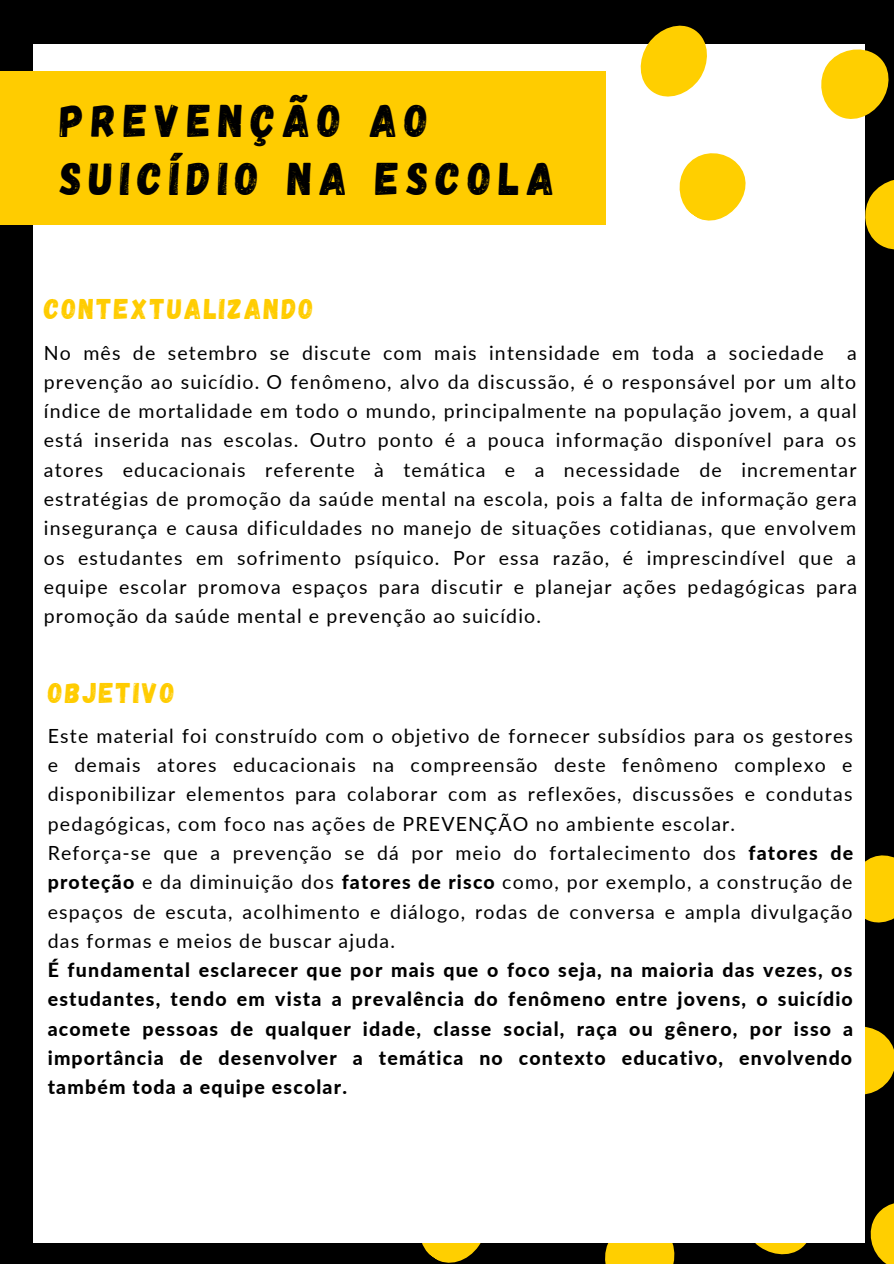
<style>
.page{position:relative;width:894px;height:1264px;background:#fff}
.page>*{position:absolute;margin:0;border:0;box-sizing:border-box;transform-origin:0 0}
.t1{font:45.75px/58.5px "Gagalin";letter-spacing:.16em;color:#000}
.t2{font:28.5px "Gagalin";letter-spacing:.08em;color:#fc0}
.t3{font:19.5px/29.2px "Lato";letter-spacing:.06em;color:#000;text-align:justify}
.t4{font:800 19.5px/29.2px "Lato";letter-spacing:.06em;color:#000;text-align:justify}
.s1{font-weight:800}
</style>
<div class="page">
<div style="left:0;top:0;width:893px;height:1263px;background:#000"></div>
<svg style="left:863px;top:1012px;width:30px;height:95px"></svg>
<svg style="left:856px;top:1188px;width:37px;height:75px"></svg>
<svg style="left:863px;top:843px;width:30px;height:92px"></svg>
<svg style="left:405px;top:1242px;width:92px;height:21px"></svg>
<svg style="left:733px;top:1242px;width:90px;height:13px"></svg>
<svg style="left:590px;top:1242px;width:99px;height:21px"></svg>
<div style="left:34px;top:44px;width:829px;height:1198px;background:#fff"></div>
<div style="left:0;top:72px;width:605px;height:153px;background:#fc0"></div>
<svg style="left:640px;top:25px;width:67px;height:72px"></svg>
<svg style="left:679px;top:153px;width:67px;height:68px"></svg>
<svg style="left:863px;top:164px;width:30px;height:100px"></svg>
<svg style="left:821px;top:44px;width:68px;height:87px"></svg>
<p class="t1" style="left:60px;top:89px;width:496px">PREVENÇÃO AO<br>SUICÍDIO NA ESCOLA</p>
<p class="t2" style="left:44px;top:291px;width:271px">CONTEXTUALIZANDO</p>
<p class="t3" style="left:44px;top:337px;width:814px">No mês de setembro se discute com mais intensidade em toda a sociedade a prevenção ao suicídio. O fenômeno, alvo da discussão, é o responsável por um alto índice de mortalidade em todo o mundo, principalmente na população jovem, a qual está inserida nas escolas. Outro ponto é a pouca informação disponível para os atores educacionais referente à temática e a necessidade de incrementar estratégias de promoção da saúde mental na escola, pois a falta de informação gera insegurança e causa dificuldades no manejo de situações cotidianas, que envolvem os estudantes em sofrimento psíquico. Por essa razão, é imprescindível que a equipe escolar promova espaços para discutir e planejar ações pedagógicas para promoção da saúde mental e prevenção ao suicídio.</p>
<p class="t2" style="left:48px;top:674px;width:128px">OBJETIVO</p>
<p class="t3" style="left:48px;top:720px;width:806px">Este material foi construído com o objetivo de fornecer subsídios para os gestores e demais atores educacionais na compreensão deste fenômeno complexo e disponibilizar elementos para colaborar com as reflexões, discussões e condutas pedagógicas, com foco nas ações de PREVENÇÃO no ambiente escolar.</p>
<p class="t3" style="left:48px;top:837px;width:806px">Reforça-se que a prevenção se dá por meio do fortalecimento dos <span class="s1">fatores de proteção</span> e da diminuição dos <span class="s1">fatores de risco</span> como, por exemplo, a construção de espaços de escuta, acolhimento e diálogo, rodas de conversa e ampla divulgação das formas e meios de buscar ajuda.</p>
<p class="t4" style="left:48px;top:954px;width:806px">É fundamental esclarecer que por mais que o foco seja, na maioria das vezes, os estudantes, tendo em vista a prevalência do fenômeno entre jovens, o suicídio acomete pessoas de qualquer idade, classe social, raça ou gênero, por isso a importância de desenvolver a temática no contexto educativo, envolvendo também toda a equipe escolar.</p>
</div>
